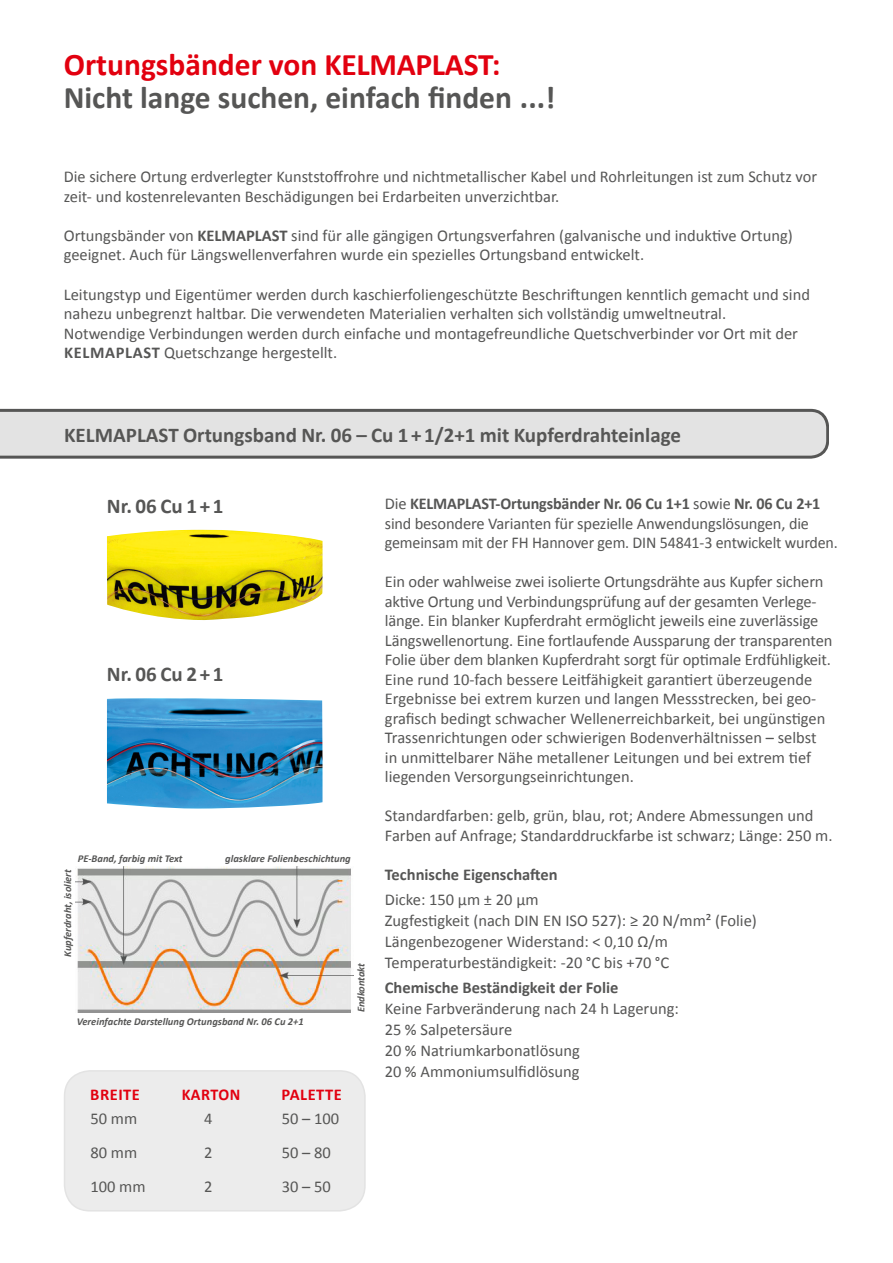
<style>
.page{position:relative;width:893px;height:1263px;background:#fff}
.page>*{position:absolute;margin:0;border:0;box-sizing:border-box;transform-origin:0 0}
.t1{font:700 31.5px "Calibri";color:#565655}
.t2{font:700 31.5px "Calibri";color:#e2000f}
.t3{font:700 21px "Calibri";color:#565655}
.t4{font:16.5px/19.5px "Calibri";color:#565655}
.t5{font:700 16.5px "Calibri";color:#565655}
.t6{font:700 16.5px "Calibri";letter-spacing:.03em;color:#e2000f}
.t7{font:italic 700 10.5px "Calibri";color:#565655}
.s1{font-weight:700}
</style>
<div class="page">
<svg style="left:0;top:409px;width:829px;height:50px;background:#d2d2d2"></svg>
<div style="left:65px;top:1071px;width:300px;height:140px;background:#ececec;border-radius:26px"></div>
<div style="left:64px;top:1070px;width:302px;height:141px;border:2px solid #e3e3e3;border-radius:26px"></div>
<img style="left:107px;top:698px;width:215px;height:110px">
<img style="left:107px;top:530px;width:215px;height:90px">
<img style="left:75px;top:866px;width:278px;height:146px">
<h1 class="t2" style="left:64px;top:44px;width:438px">Ortungsbänder von KELMAPLAST:</h1>
<h1 class="t1" style="left:64px;top:77px;width:493px">Nicht lange suchen, einfach finden ...!</h1>
<p class="t4" style="left:64px;top:167px;width:755px">Die sichere Ortung erdverlegter Kunststoffrohre und nichtmetallischer Kabel und Rohrleitungen ist zum Schutz vor zeit- und kostenrelevanten Beschädigungen bei Erdarbeiten unverzichtbar.</p>
<p class="t4" style="left:64px;top:226px;width:730px">Ortungsbänder von <span class="s1">KELMAPLAST</span> sind für alle gängigen Ortungsverfahren (galvanische und induktive Ortung) geeignet. Auch für Längswellenverfahren wurde ein spezielles Ortungsband entwickelt.</p>
<p class="t4" style="left:64px;top:284px;width:748px">Leitungstyp und Eigentümer werden durch kaschierfoliengeschützte Beschriftungen kenntlich gemacht und sind nahezu unbegrenzt haltbar. Die verwendeten Materialien verhalten sich vollständig umweltneutral.<br>Notwendige Verbindungen werden durch einfache und montagefreundliche Quetschverbinder vor Ort mit der <span class="s1">KELMAPLAST</span> Quetschzange hergestellt.</p>
<p class="t3" style="left:64px;top:421px;width:618px">KELMAPLAST Ortungsband Nr. 06 – Cu 1 + 1/2+1 mit Kupferdrahteinlage</p>
<p class="t3" style="left:107px;top:492px;width:118px">Nr. 06 Cu 1 + 1</p>
<p class="t4" style="left:385px;top:494px;width:454px">Die <span class="s1">KELMAPLAST-Ortungsbänder Nr. 06 Cu 1+1</span> sowie <span class="s1">Nr. 06 Cu 2+1 </span>sind besondere Varianten für spezielle Anwendungslösungen, die gemeinsam mit der FH Hannover gem. DIN 54841-3 entwickelt wurden.</p>
<p class="t4" style="left:385px;top:572px;width:449px">Ein oder wahlweise zwei isolierte Ortungsdrähte aus Kupfer sichern aktive Ortung und Verbindungsprüfung auf der gesamten Verlege&shy;länge. Ein blanker Kupferdraht ermöglicht jeweils eine zuverlässige Längswellenortung. Eine fortlaufende Aussparung der transparenten Folie über dem blanken Kupferdraht sorgt für optimale Erdfühligkeit.<br>Eine rund 10-fach bessere Leitfähigkeit garantiert überzeugende Ergebnisse bei extrem kurzen und langen Messstrecken, bei geo&shy;grafisch bedingt schwacher Wellenerreichbarkeit, bei ungünstigen Trassenrichtungen oder schwierigen Bodenverhältnissen – selbst in unmittelbarer Nähe metallener Leitungen und bei extrem tief liegenden Versorgungseinrichtungen.</p>
<p class="t4" style="left:385px;top:806px;width:449px">Standardfarben: gelb, grün, blau, rot; Andere Abmessungen und<br>Farben auf Anfrage; Standarddruckfarbe ist schwarz; Länge: 250 m.</p>
<p class="t5" style="left:385px;top:864px;width:174px">Technische Eigenschaften</p>
<p class="t4" style="left:385px;top:889px;width:374px;line-height:21px">Dicke: 150 µm ± 20 µm<br>Zugfestigkeit (nach DIN EN ISO 527): ≥ 20 N/mm² (Folie)<br>Längenbezogener Widerstand: &lt; 0,10 Ω/m Temperaturbeständigkeit: -20 °C bis +70 °C</p>
<p class="t5" style="left:385px;top:977px;width:235px">Chemische Beständigkeit der Folie</p>
<p class="t4" style="left:385px;top:998px;width:295px;line-height:21px">Keine Farbveränderung nach 24 h Lagerung:<br>25 % Salpetersäure<br>20 % Natriumkarbonatlösung<br>20 % Ammoniumsulfidlösung</p>
<p class="t3" style="left:107px;top:661px;width:118px">Nr. 06 Cu 2 + 1</p>
<p class="t7" style="left:78px;top:852px;width:106px">PE-Band, farbig mit Text</p>
<p class="t7" style="left:225px;top:852px;width:127px">glasklare Folienbeschichtung</p>
<p class="t7" style="left:61px;top:957px;width:89px;rotate:-90deg">Kupferdraht, isoliert</p>
<p class="t7" style="left:354px;top:1012px;width:51px;rotate:-90deg">Endkontakt</p>
<p class="t7" style="left:77px;top:1014px;width:229px">Vereinfachte Darstellung Ortungsband Nr. 06 Cu 2+1</p>
<p class="t6" style="left:90px;top:1083px;width:51px">BREITE</p>
<p class="t6" style="left:182px;top:1083px;width:60px">KARTON</p>
<p class="t6" style="left:282px;top:1083px;width:62px">PALETTE</p>
<p class="t4" style="left:90px;top:1109px;width:48px">50 mm</p>
<p class="t4" style="left:204px;top:1109px;width:10px">4</p>
<p class="t4" style="left:282px;top:1109px;width:59px">50 – 100</p>
<p class="t4" style="left:90px;top:1143px;width:48px">80 mm</p>
<p class="t4" style="left:204px;top:1143px;width:10px">2</p>
<p class="t4" style="left:282px;top:1143px;width:51px">50 – 80</p>
<p class="t4" style="left:90px;top:1177px;width:57px">100 mm</p>
<p class="t4" style="left:204px;top:1177px;width:10px">2</p>
<p class="t4" style="left:282px;top:1177px;width:51px">30 – 50</p>
</div>
